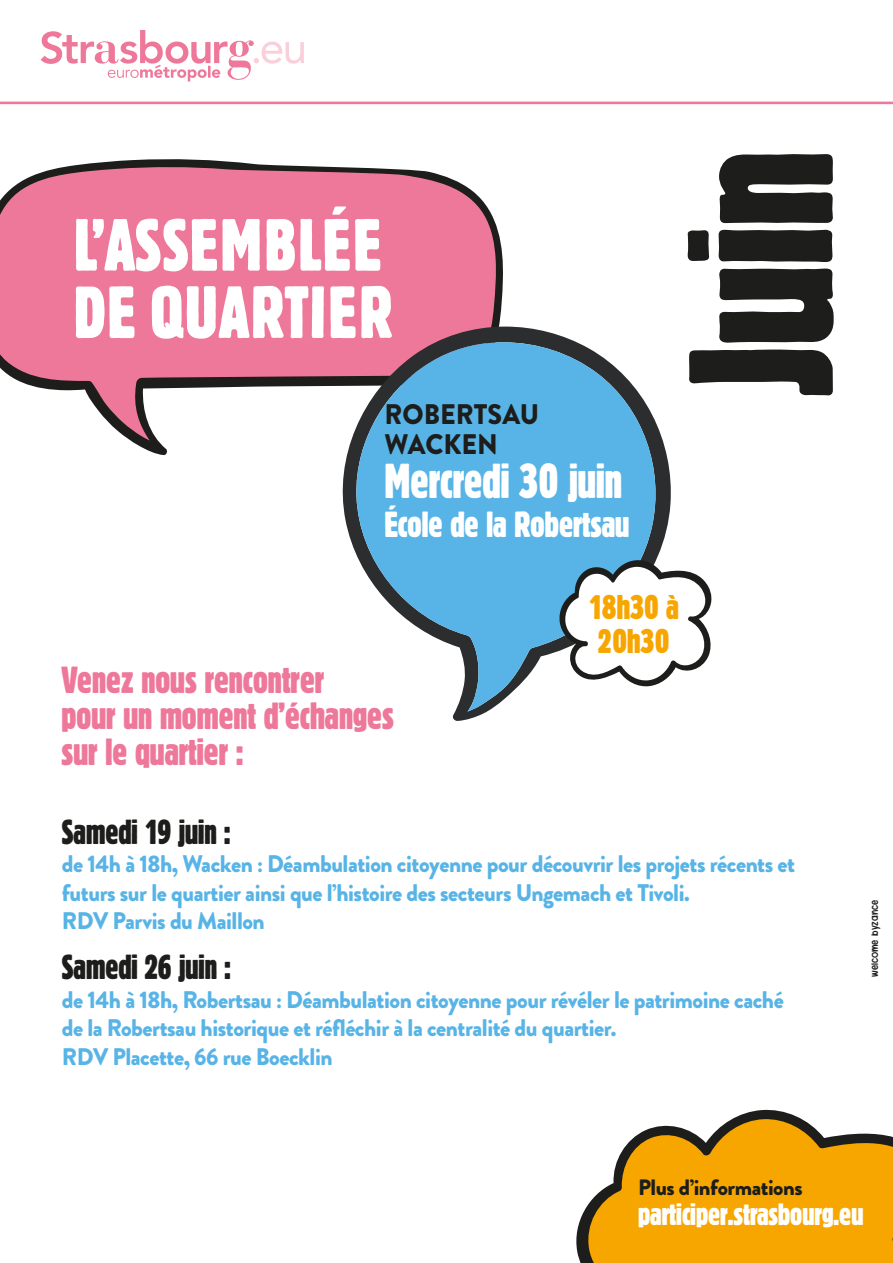
<style>
.page{position:relative;width:893px;height:1263px;background:#fff}
.page>*{position:absolute;margin:0;border:0;box-sizing:border-box;transform-origin:0 0}
.t1{font:203.55px "Block BE Extra Cn";color:#1d1d1b}
.t2{font:73.2px/67.3px "Block BE Extra Cn";letter-spacing:.02em;color:#fff}
.t3{font:48.6px "Block BE Extra Cn";color:#fff;scale:.95 1}
.t4{font:37.5px/36px "Block BE Extra Cn";color:#ee789a}
.t5{font:36px "Block BE Extra Cn";color:#fff}
.t6{font:34.5px "Block BE Extra Cn";color:#1d1d1b;scale:.96 1}
.t7{font:33.9px/33.9px "Block BE Extra Cn";color:#f7a600}
.t8{font:30.6px "Block BE Extra Cn";color:#fff}
.t9{font:900 28.2px/30px "Brandon Grotesque";color:#1d1d1b;scale:.95 1}
.t10{font:900 24px/28.5px "Brandon Grotesque";letter-spacing:-.02em;color:#58b4e6;scale:.96 1}
.t11{font:900 22.2px "Brandon Grotesque";letter-spacing:-.02em;color:#1d1d1b}
.t12{font:8.85px "Hug Me Tight";color:#1d1d1b}
</style>
<div class="page">
<svg style="left:576px;top:1109px;width:224px;height:154px"></svg>
<svg style="left:585px;top:1118px;width:308px;height:145px;background:#e5a523"></svg>
<hr style="left:0;top:102px;width:893px;height:2px;background:#ee789a">
<svg style="left:41px;top:30px;width:263px;height:51px"></svg>
<svg style="left:70px;top:159px;width:434px;height:296px"></svg>
<svg style="left:0;top:166px;width:496px;height:274px;fill:#ee789a"></svg>
<svg style="left:333px;top:327px;width:338px;height:394px"></svg>
<svg style="left:354px;top:342px;width:310px;height:370px;fill:#58b4e6"></svg>
<svg style="left:558px;top:559px;width:154px;height:128px"></svg>
<h2 class="t2" style="left:74px;top:211px;width:320px">L’ASSEMBLÉE<br>DE QUARTIER</h2>
<p class="t9" style="left:385px;top:399px;width:164px">ROBERTSAU<br>WACKEN</p>
<h3 class="t3" style="left:384px;top:453px;width:252px">Mercredi 30 juin</h3>
<h3 class="t5" style="left:384px;top:504px;width:247px">École de la Robertsau</h3>
<h1 class="t1" style="left:645px;top:396px;width:247px;rotate:-90deg">Juin</h1>
<h3 class="t4" style="left:62px;top:662px;width:334px">Venez nous rencontrer<br>pour un moment d’échanges sur le quartier :</h3>
<h3 class="t7" style="left:589px;top:590px;width:91px">18h30 à<br>20h30</h3>
<h3 class="t6" style="left:62px;top:812px;width:177px">Samedi 19 juin :</h3>
<p class="t10" style="left:62px;top:850px;width:765px">de 14h à 18h, Wacken : Déambulation citoyenne pour découvrir les projets récents et futurs sur le quartier ainsi que l’histoire des secteurs Ungemach et Tivoli.<br>RDV Parvis du Maillon</p>
<h3 class="t6" style="left:62px;top:947px;width:178px">Samedi 26 juin :</h3>
<p class="t10" style="left:62px;top:986px;width:753px">de 14h à 18h, Robertsau : Déambulation citoyenne pour révéler le patrimoine caché de la Robertsau historique et réfléchir à la centralité du quartier.<br>RDV Placette, 66 rue Boecklin</p>
<p class="t12" style="left:869px;top:977px;width:79px;rotate:-90deg">welcome byzance</p>
<p class="t11" style="left:638px;top:1171px;width:166px">Plus d’informations</p>
<p class="t8" style="left:638px;top:1197px;width:227px">participer.strasbourg.eu</p>
</div>
